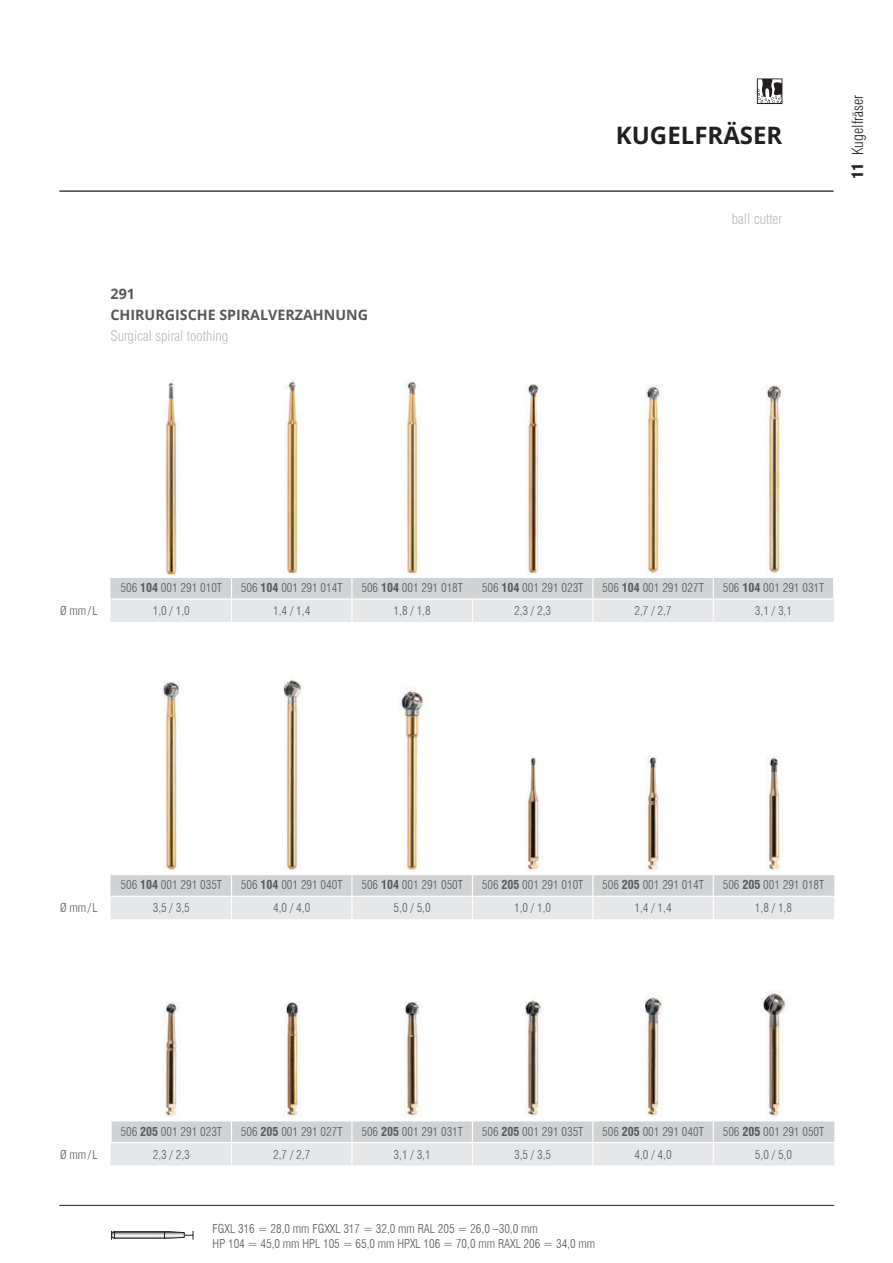
<style>
.page{position:relative;width:893px;height:1263px;background:#fff}
.page>*{position:absolute;margin:0;border:0;box-sizing:border-box;transform-origin:0 0}
.t1{font:700 24px "Open Sans";color:#231f20}
.t2{font:300 condensed 15px "Swiss 721 BT";color:#231f20}
.t3{font:900 condensed 15px "Swiss 721 BT";color:#231f20}
.t4{font:300 condensed 14.25px "Swiss 721 BT";color:#b8b9bc}
.t5{font:700 14.25px/21px "Open Sans";color:#57585a}
.t6{font:300 condensed 12px/15px "Swiss 721 BT";color:#57585a}
.s1{font-weight:700}
</style>
<div class="page">
<svg style="left:111px;top:1120px;width:723px;height:45px;background:#dedee0"></svg>
<hr style="left:351px;top:1121px;width:2px;height:21px;background:#fff">
<img style="left:163px;top:1002px;width:17px;height:115px">
<img style="left:284px;top:1001px;width:16px;height:116px">
<img style="left:404px;top:1001px;width:17px;height:116px">
<img style="left:525px;top:1000px;width:17px;height:117px">
<img style="left:645px;top:996px;width:17px;height:121px">
<img style="left:760px;top:993px;width:28px;height:124px">
<hr style="left:60px;top:1205px;width:774px;height:1px;background:#3e3e3f">
<hr style="left:60px;top:191px;width:773px;height:1px;background:#3e3e3f">
<svg style="left:757px;top:78px;width:25px;height:26px"></svg>
<svg style="left:111px;top:874px;width:723px;height:45px;background:#dddee0"></svg>
<img style="left:163px;top:681px;width:17px;height:189px">
<img style="left:283px;top:678px;width:19px;height:193px">
<img style="left:398px;top:688px;width:28px;height:183px">
<img style="left:527px;top:756px;width:13px;height:114px">
<img style="left:645px;top:756px;width:15px;height:115px">
<img style="left:767px;top:756px;width:13px;height:115px">
<svg style="left:111px;top:576px;width:723px;height:46px;background:#dedfe1"></svg>
<img style="left:165px;top:380px;width:12px;height:194px">
<img style="left:284px;top:378px;width:14px;height:196px">
<img style="left:405px;top:379px;width:13px;height:195px">
<img style="left:526px;top:384px;width:16px;height:190px">
<img style="left:645px;top:384px;width:15px;height:190px">
<img style="left:766px;top:384px;width:16px;height:189px">
<svg style="left:164px;top:1231px;width:30px;height:9px"></svg>
<svg style="left:116px;top:1233px;width:47px;height:3px"></svg>
<div style="left:114px;top:1231px;width:51px;height:7px;border:1px solid #231f20"></div>
<svg style="left:111px;top:1231px;width:4px;height:9px"></svg>
<p class="t5" style="left:111px;top:283px;width:259px">291<br>CHIRURGISCHE SPIRALVERZAHNUNG</p>
<p class="t4" style="left:111px;top:327px;width:119px">Surgical spiral toothing</p>
<h1 class="t1" style="left:616px;top:119px;width:168px">KUGELFRÄSER</h1>
<p class="t4" style="left:732px;top:210px;width:52px">ball cutter</p>
<p class="t2" style="left:849px;top:155px;width:62px;rotate:-90deg">Kugelfräser</p>
<p class="t3" style="left:849px;top:179px;width:18px;rotate:-90deg">11</p>
<p class="t6" style="left:121px;top:580px;width:103px">506 <span class="s1">104</span> 001 291 010T</p>
<p class="t6" style="left:241px;top:580px;width:103px">506 <span class="s1">104</span> 001 291 014T</p>
<p class="t6" style="left:361px;top:580px;width:103px">506 <span class="s1">104</span> 001 291 018T</p>
<p class="t6" style="left:482px;top:580px;width:103px">506 <span class="s1">104</span> 001 291 023T</p>
<p class="t6" style="left:602px;top:580px;width:103px">506 <span class="s1">104</span> 001 291 027T</p>
<p class="t6" style="left:723px;top:580px;width:103px">506 <span class="s1">104</span> 001 291 031T</p>
<p class="t6" style="left:60px;top:603px;width:39px">Ø mm/L</p>
<p class="t6" style="left:153px;top:603px;width:39px">1,0 / 1,0</p>
<p class="t6" style="left:273px;top:603px;width:39px">1,4 / 1,4</p>
<p class="t6" style="left:394px;top:603px;width:39px">1,8 / 1,8</p>
<p class="t6" style="left:514px;top:603px;width:39px">2,3 / 2,3</p>
<p class="t6" style="left:634px;top:603px;width:39px">2,7 / 2,7</p>
<p class="t6" style="left:755px;top:603px;width:39px">3,1 / 3,1</p>
<p class="t6" style="left:121px;top:877px;width:103px">506 <span class="s1">104</span> 001 291 035T</p>
<p class="t6" style="left:241px;top:877px;width:103px">506 <span class="s1">104</span> 001 291 040T</p>
<p class="t6" style="left:361px;top:877px;width:103px">506 <span class="s1">104</span> 001 291 050T</p>
<p class="t6" style="left:482px;top:877px;width:103px">506 <span class="s1">205</span> 001 291 010T</p>
<p class="t6" style="left:602px;top:877px;width:103px">506 <span class="s1">205</span> 001 291 014T</p>
<p class="t6" style="left:723px;top:877px;width:103px">506 <span class="s1">205</span> 001 291 018T</p>
<p class="t6" style="left:60px;top:900px;width:39px">Ø mm/L</p>
<p class="t6" style="left:153px;top:900px;width:39px">3,5 / 3,5</p>
<p class="t6" style="left:273px;top:900px;width:39px">4,0 / 4,0</p>
<p class="t6" style="left:394px;top:900px;width:39px">5,0 / 5,0</p>
<p class="t6" style="left:514px;top:900px;width:39px">1,0 / 1,0</p>
<p class="t6" style="left:634px;top:900px;width:39px">1,4 / 1,4</p>
<p class="t6" style="left:755px;top:900px;width:39px">1,8 / 1,8</p>
<p class="t6" style="left:121px;top:1124px;width:103px">506 <span class="s1">205</span> 001 291 023T</p>
<p class="t6" style="left:241px;top:1124px;width:103px">506 <span class="s1">205</span> 001 291 027T</p>
<p class="t6" style="left:361px;top:1124px;width:103px">506 <span class="s1">205</span> 001 291 031T</p>
<p class="t6" style="left:482px;top:1124px;width:103px">506 <span class="s1">205</span> 001 291 035T</p>
<p class="t6" style="left:602px;top:1124px;width:103px">506 <span class="s1">205</span> 001 291 040T</p>
<p class="t6" style="left:723px;top:1124px;width:103px">506 <span class="s1">205</span> 001 291 050T</p>
<p class="t6" style="left:60px;top:1147px;width:39px">Ø mm/L</p>
<p class="t6" style="left:153px;top:1147px;width:39px">2,3 / 2,3</p>
<p class="t6" style="left:273px;top:1147px;width:39px">2,7 / 2,7</p>
<p class="t6" style="left:394px;top:1147px;width:39px">3,1 / 3,1</p>
<p class="t6" style="left:514px;top:1147px;width:39px">3,5 / 3,5</p>
<p class="t6" style="left:634px;top:1147px;width:39px">4,0 / 4,0</p>
<p class="t6" style="left:755px;top:1147px;width:39px">5,0 / 5,0</p>
<p class="t6" style="left:213px;top:1221px;width:384px">FGXL 316 = 28,0 mm FGXXL 317 = 32,0 mm RAL 205 = 26,0 –30,0 mm<br>HP 104 = 45,0 mm HPL 105 = 65,0 mm HPXL 106 = 70,0 mm RAXL 206 = 34,0 mm</p>
</div>
